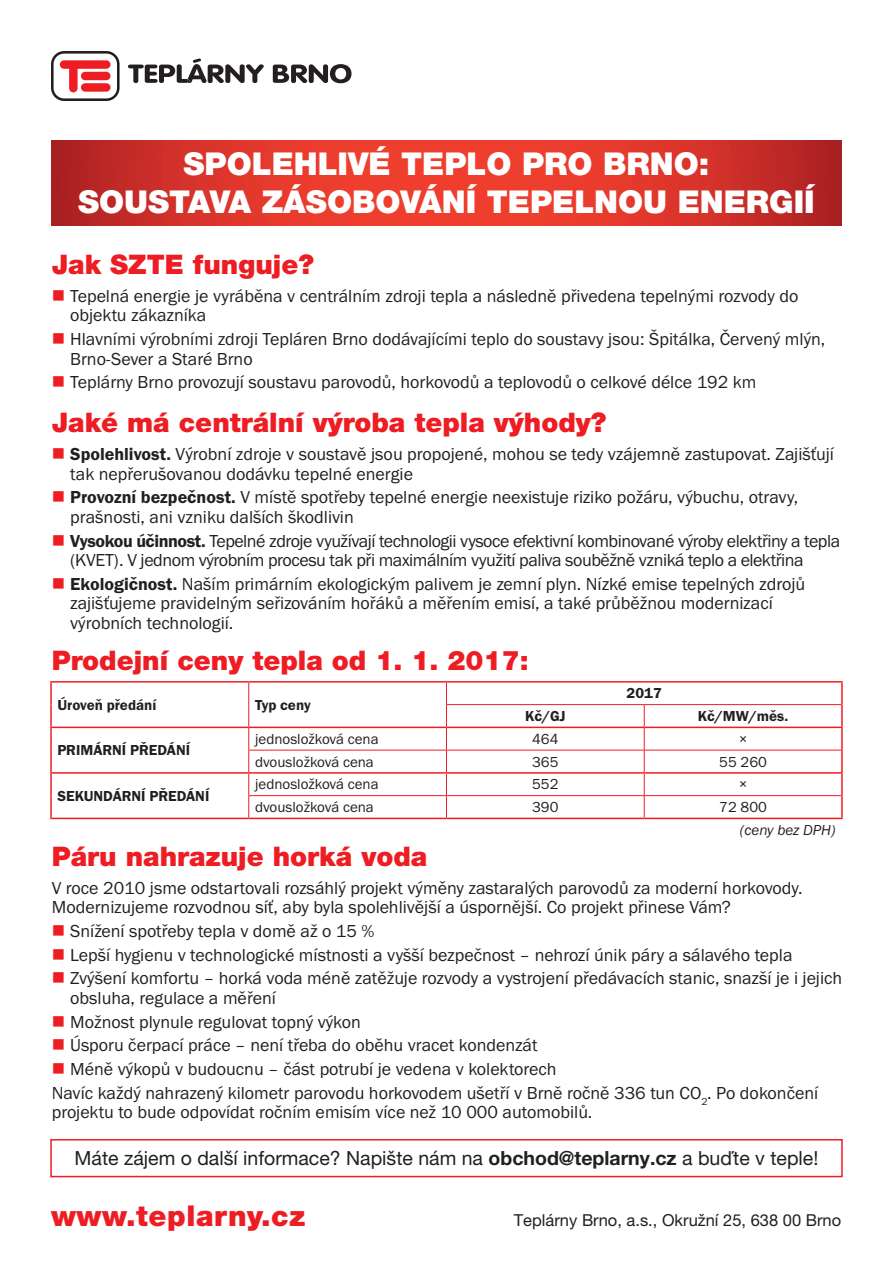
<style>
.page{position:relative;width:893px;height:1263px;background:#fff}
.page>*{position:absolute;margin:0;border:0;box-sizing:border-box;transform-origin:0 0}
.t1{font:900 31.5px "Helvetica Neue LT Pro";color:#fff}
.t2{font:900 28.65px "Helvetica Neue LT Pro";letter-spacing:.02em;color:#ee1d23}
.t3{font:900 27px "Helvetica Neue LT Pro";color:#ee1d23}
.t4{font:19.5px "Helvetica Neue LT Pro";color:#231f20}
.t5{font:18px/19.5px "Franklin Gothic URW Boo";color:#231f20}
.t6{font:18px/19.5px "Franklin Gothic URW Boo";letter-spacing:-.025em;color:#231f20}
.t7{font:16.5px "Helvetica Neue LT Pro";color:#231f20}
.t8{font:15px "Franklin Gothic URW Boo";color:#231f20}
.t9{font:15px "Franklin Gothic URW Dem";color:#231f20}
.t10{font:15px "Franklin Gothic URW Boo Ita";color:#231f20}
.s1{color:#ee1d23}
.s2{font-family:"Franklin Gothic URW Dem"}
.s3{font-weight:700}
</style>
<div class="page">
<svg style="left:51px;top:51px;width:69px;height:50px"></svg>
<svg style="left:128px;top:58px;width:136px;height:25px"></svg>
<svg style="left:273px;top:64px;width:78px;height:19px"></svg>
<svg style="left:51px;top:140px;width:791px;height:85px;background:#d9342a"></svg>
<div style="left:50px;top:1139px;width:793px;height:38px;border:2px solid #ee1d23"></div>
<hr style="left:50px;top:681px;width:199px;height:2px;background:#ee1d23">
<hr style="left:50px;top:683px;width:2px;height:22px;background:#ee1d23">
<hr style="left:249px;top:681px;width:197px;height:2px;background:#ee1d23">
<hr style="left:446px;top:681px;width:198px;height:2px;background:#ee1d23">
<hr style="left:644px;top:681px;width:199px;height:2px;background:#ee1d23">
<hr style="left:841px;top:683px;width:2px;height:22px;background:#ee1d23">
<hr style="left:50px;top:705px;width:2px;height:22px;background:#ee1d23">
<hr style="left:841px;top:705px;width:2px;height:22px;background:#ee1d23">
<hr style="left:50px;top:727px;width:199px;height:1px;background:#ee1d23">
<hr style="left:50px;top:728px;width:2px;height:22px;background:#ee1d23">
<hr style="left:249px;top:727px;width:197px;height:1px;background:#ee1d23">
<hr style="left:446px;top:727px;width:198px;height:1px;background:#ee1d23">
<hr style="left:644px;top:727px;width:199px;height:1px;background:#ee1d23">
<hr style="left:841px;top:728px;width:2px;height:22px;background:#ee1d23">
<hr style="left:50px;top:750px;width:2px;height:22px;background:#ee1d23">
<hr style="left:841px;top:750px;width:2px;height:22px;background:#ee1d23">
<hr style="left:50px;top:772px;width:199px;height:2px;background:#ee1d23">
<hr style="left:50px;top:774px;width:2px;height:22px;background:#ee1d23">
<hr style="left:249px;top:772px;width:197px;height:2px;background:#ee1d23">
<hr style="left:446px;top:772px;width:198px;height:2px;background:#ee1d23">
<hr style="left:644px;top:772px;width:199px;height:2px;background:#ee1d23">
<hr style="left:841px;top:774px;width:2px;height:22px;background:#ee1d23">
<hr style="left:50px;top:796px;width:2px;height:22px;background:#ee1d23">
<hr style="left:841px;top:796px;width:2px;height:22px;background:#ee1d23">
<hr style="left:50px;top:818px;width:199px;height:1px;background:#ee1d23">
<hr style="left:249px;top:818px;width:197px;height:1px;background:#ee1d23">
<hr style="left:446px;top:818px;width:198px;height:1px;background:#ee1d23">
<hr style="left:644px;top:818px;width:199px;height:1px;background:#ee1d23">
<hr style="left:446px;top:704px;width:198px;height:1px;background:#ee1d23">
<hr style="left:644px;top:704px;width:197px;height:1px;background:#ee1d23">
<hr style="left:248px;top:750px;width:198px;height:1px;background:#ee1d23">
<hr style="left:446px;top:750px;width:198px;height:1px;background:#ee1d23">
<hr style="left:644px;top:750px;width:197px;height:1px;background:#ee1d23">
<hr style="left:248px;top:795px;width:198px;height:1px;background:#ee1d23">
<svg style="left:248px;top:683px;width:1px;height:135px"></svg>
<hr style="left:446px;top:795px;width:198px;height:1px;background:#ee1d23">
<svg style="left:446px;top:683px;width:1px;height:135px"></svg>
<hr style="left:644px;top:795px;width:197px;height:1px;background:#ee1d23">
<svg style="left:644px;top:705px;width:1px;height:113px"></svg>
<p class="t1" style="left:184px;top:145px;width:527px">SPOLEHLIVÉ TEPLO PRO BRNO:</p>
<p class="t1" style="left:78px;top:183px;width:738px">SOUSTAVA ZÁSOBOVÁNÍ TEPELNOU ENERGIÍ</p>
<p class="t3" style="left:52px;top:248px;width:264px">Jak SZTE funguje?</p>
<p class="t5" style="left:70px;top:286px;width:730px;text-indent:-18px"><span class="s1">■</span> Tepelná energie je vyráběna v centrálním zdroji tepla a následně přivedena tepelnými rozvody do objektu zákazníka</p>
<p class="t5" style="left:70px;top:329px;width:756px;text-indent:-18px"><span class="s1">■</span> Hlavními výrobními zdroji Tepláren Brno dodávajícími teplo do soustavy jsou: Špitálka, Červený mlýn,<br>Brno-Sever a Staré Brno</p>
<p class="t5" style="left:52px;top:372px;width:706px"><span class="s1">■</span> Teplárny Brno provozují soustavu parovodů, horkovodů a teplovodů o celkové délce 192 km</p>
<p class="t3" style="left:52px;top:406px;width:556px">Jaké má centrální výroba tepla výhody?</p>
<p class="t5" style="left:70px;top:444px;width:765px;text-indent:-18px"><span class="s1">■</span> <span class="s2">Spolehlivost.</span> Výrobní zdroje v soustavě jsou propojené, mohou se tedy vzájemně zastupovat. Zajišťují tak nepřerušovanou dodávku tepelné energie</p>
<p class="t5" style="left:70px;top:487px;width:729px;text-indent:-18px"><span class="s1">■</span> <span class="s2">Provozní bezpečnost.</span> V místě spotřeby tepelné energie neexistuje riziko požáru, výbuchu, otravy, prašnosti, ani vzniku dalších škodlivin</p>
<p class="t6" style="left:70px;top:531px;width:771px;text-indent:-18px"><span class="s1">■</span> <span class="s2">Vysokou účinnost.</span> Tepelné zdroje využívají technologii vysoce efektivní kombinované výroby elektřiny a tepla (KVET). V jednom výrobním procesu tak při maximálním využití paliva souběžně vzniká teplo a elektřina</p>
<p class="t5" style="left:70px;top:574px;width:737px;text-indent:-18px"><span class="s1">■</span> <span class="s2">Ekologičnost.</span> Naším primárním ekologickým palivem je zemní plyn. Nízké emise tepelných zdrojů zajišťujeme pravidelným seřizováním hořáků a měřením emisí, a také průběžnou modernizací výrobních technologií.</p>
<p class="t3" style="left:52px;top:644px;width:478px">Prodejní ceny tepla od 1. 1. 2017:</p>
<p class="t9" style="left:57px;top:695px;width:101px">Úroveň předání</p>
<p class="t9" style="left:255px;top:695px;width:57px">Typ ceny</p>
<p class="t9" style="left:627px;top:684px;width:37px">2017</p>
<p class="t9" style="left:525px;top:707px;width:42px">Kč/GJ</p>
<p class="t9" style="left:698px;top:707px;width:92px">Kč/MW/měs.</p>
<p class="t9" style="left:57px;top:741px;width:134px">PRIMÁRNÍ PŘEDÁNÍ</p>
<p class="t9" style="left:57px;top:786px;width:153px">SEKUNDÁRNÍ PŘEDÁNÍ</p>
<p class="t8" style="left:255px;top:729px;width:125px">jednosložková cena</p>
<p class="t8" style="left:532px;top:729px;width:28px">464</p>
<p class="t8" style="left:739px;top:729px;width:10px">×</p>
<p class="t8" style="left:255px;top:752px;width:120px">dvousložková cena</p>
<p class="t8" style="left:532px;top:752px;width:28px">365</p>
<p class="t8" style="left:719px;top:752px;width:49px">55 260</p>
<p class="t8" style="left:255px;top:775px;width:125px">jednosložková cena</p>
<p class="t8" style="left:532px;top:775px;width:28px">552</p>
<p class="t8" style="left:739px;top:775px;width:10px">×</p>
<p class="t8" style="left:255px;top:798px;width:120px">dvousložková cena</p>
<p class="t8" style="left:532px;top:798px;width:28px">390</p>
<p class="t8" style="left:719px;top:798px;width:49px">72 800</p>
<p class="t10" style="left:740px;top:820px;width:97px">(ceny bez DPH)</p>
<p class="t3" style="left:52px;top:840px;width:377px">Páru nahrazuje horká voda</p>
<p class="t5" style="left:52px;top:877px;width:752px">V roce 2010 jsme odstartovali rozsáhlý projekt výměny zastaralých parovodů za moderní horkovody.<br>Modernizujeme rozvodnou síť, aby byla spolehlivější a úspornější. Co projekt přinese Vám?</p>
<p class="t5" style="left:52px;top:921px;width:324px"><span class="s1">■</span> Snížení spotřeby tepla v domě až o 15 %</p>
<p class="t5" style="left:52px;top:944px;width:742px"><span class="s1">■</span> Lepší hygienu v technologické místnosti a vyšší bezpečnost – nehrozí únik páry a sálavého tepla</p>
<p class="t5" style="left:70px;top:968px;width:773px;text-indent:-18px"><span class="s1">■</span> Zvýšení komfortu – horká voda méně zatěžuje rozvody a vystrojení předávacích stanic, snazší je i jejich obsluha, regulace a měření</p>
<p class="t5" style="left:52px;top:1011px;width:311px"><span class="s1">■</span> Možnost plynule regulovat topný výkon</p>
<p class="t5" style="left:52px;top:1035px;width:487px"><span class="s1">■</span> Úsporu čerpací práce – není třeba do oběhu vracet kondenzát</p>
<p class="t5" style="left:52px;top:1059px;width:506px"><span class="s1">■</span> Méně výkopů v budoucnu – část potrubí je vedena v kolektorech</p>
<p class="t5" style="left:52px;top:1083px;width:768px">Navíc každý nahrazený kilometr parovodu horkovodem ušetří v Brně ročně 336 tun CO<sub>2</sub>. Po dokončení projektu to bude odpovídat ročním emisím více než 10 000 automobilů.</p>
<p class="t4" style="left:75px;top:1146px;width:745px">Máte zájem o další informace? Napište nám na <span class="s3">obchod@teplarny.cz</span> a buďte v teple!</p>
<p class="t2" style="left:51px;top:1198px;width:256px">www.teplarny.cz</p>
<p class="t7" style="left:514px;top:1210px;width:329px">Teplárny Brno, a.s., Okružní 25, 638 00 Brno</p>
</div>
